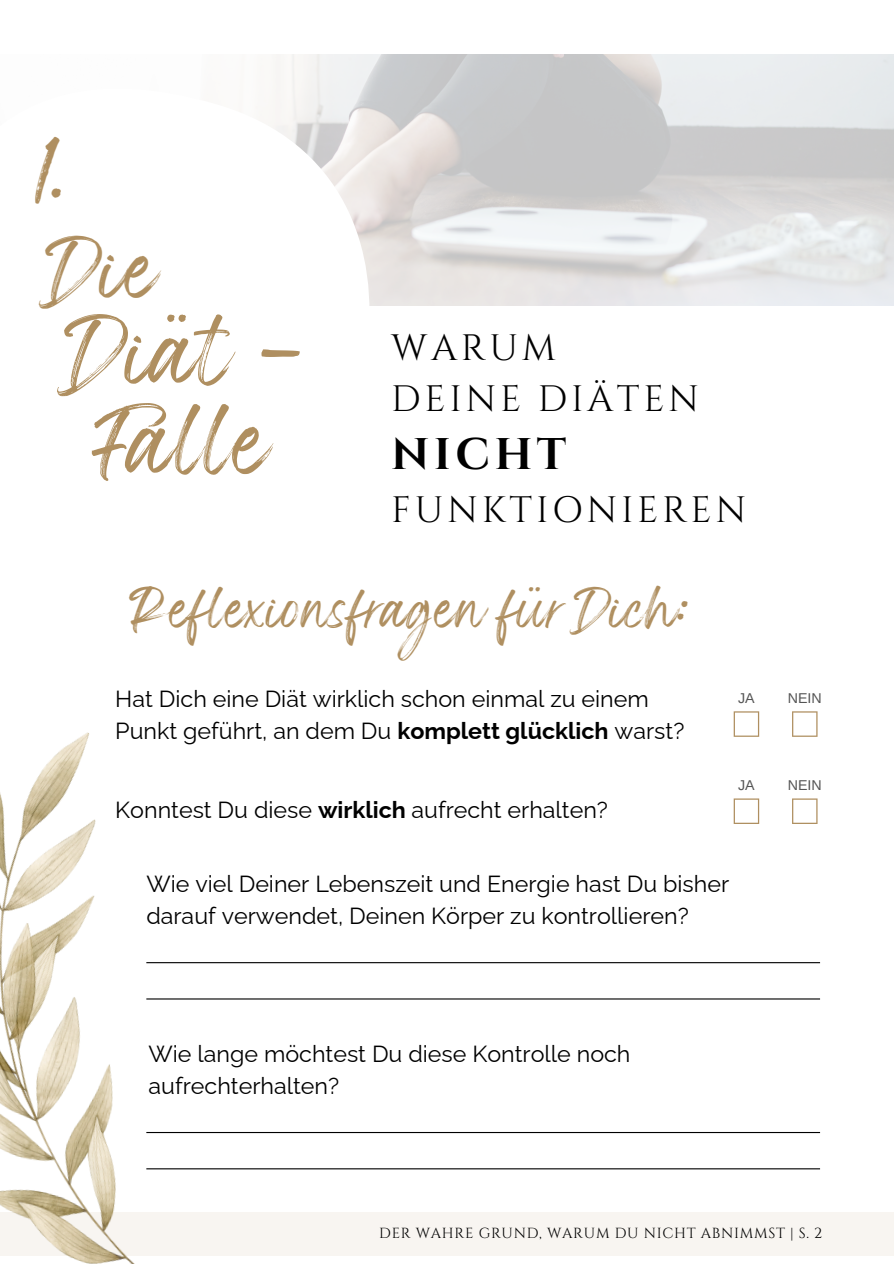
<style>
.page{position:relative;width:894px;height:1264px;background:#fff}
.page>*{position:absolute;margin:0;border:0;box-sizing:border-box;transform-origin:0 0}
.t1{font:54px/90px "Wonderful Branding";color:#af8f60;text-align:center}
.t2{font:48px/99px "Wonderful Branding";color:#af8f60}
.t3{font:700 44.25px "Cinzel";letter-spacing:.1em;color:#000}
.t4{font:36.75px/50.7px "Cinzel";letter-spacing:.1em;color:#000}
.t5{font:31.5px "Wonderful Branding";color:#af8f60}
.t6{font:23.25px/31.5px "Raleway";color:#000}
.t7{font:14.55px "Cinzel";letter-spacing:.05em;color:#000}
.t8{font:14.25px "Arimo";color:#545454}
.s1{font-weight:700}
</style>
<div class="page">
<svg style="left:0;top:54px;width:601px;height:252px"></svg>
<div style="left:0;top:1211px;width:893px;height:44px;background:#f8f5f1"></div>
<img style="left:0;top:732px;width:243px;height:268px">
<img style="left:0;top:911px;width:220px;height:352px">
<svg style="left:733px;top:711px;width:26px;height:25px"></svg>
<svg style="left:792px;top:711px;width:25px;height:25px"></svg>
<svg style="left:733px;top:798px;width:26px;height:26px"></svg>
<svg style="left:792px;top:798px;width:25px;height:26px"></svg>
<hr style="left:146px;top:962px;width:673px;height:1px;background:#000">
<hr style="left:146px;top:998px;width:673px;height:1px;background:#000">
<hr style="left:146px;top:1131px;width:673px;height:2px;background:#000">
<hr style="left:146px;top:1168px;width:673px;height:1px;background:#000">
<p class="t2" style="left:59px;top:138px;width:104px;text-indent:-24px">1.<br>Die</p>
<p class="t1" style="left:79px;top:326px;width:222px">Diät -<br>Falle</p>
<p class="t4" style="left:391px;top:324px;width:309px">WARUM<br>DEINE DIÄTEN</p>
<p class="t3" style="left:391px;top:426px;width:176px">NICHT</p>
<p class="t4" style="left:391px;top:486px;width:356px">FUNKTIONIEREN</p>
<p class="t5" style="left:129px;top:602px;width:559px">Reflexionsfragen für Dich:</p>
<h2 class="t6" style="left:115px;top:683px;width:570px">Hat Dich eine Diät wirklich schon einmal zu einem<br>Punkt geführt, an dem Du <span class="s1">komplett glücklich</span> warst?</h2>
<h3 class="t6" style="left:115px;top:794px;width:494px">Konntest Du diese <span class="s1">wirklich</span> aufrecht erhalten?</h3>
<h4 class="t8" style="left:738px;top:690px;width:18px">JA</h4>
<h4 class="t8" style="left:787px;top:690px;width:35px">NEIN</h4>
<p class="t8" style="left:738px;top:777px;width:18px">JA</p>
<p class="t8" style="left:787px;top:777px;width:35px">NEIN</p>
<p class="t6" style="left:146px;top:868px;width:584px">Wie viel Deiner Lebenszeit und Energie hast Du bisher darauf verwendet, Deinen Körper zu kontrollieren?</p>
<p class="t6" style="left:148px;top:1038px;width:483px">Wie lange möchtest Du diese Kontrolle noch aufrechterhalten?</p>
<h1 class="t7" style="left:379px;top:1223px;width:444px">DER WAHRE GRUND, WARUM DU NICHT ABNIMMST | S. 2</h1>
</div>
